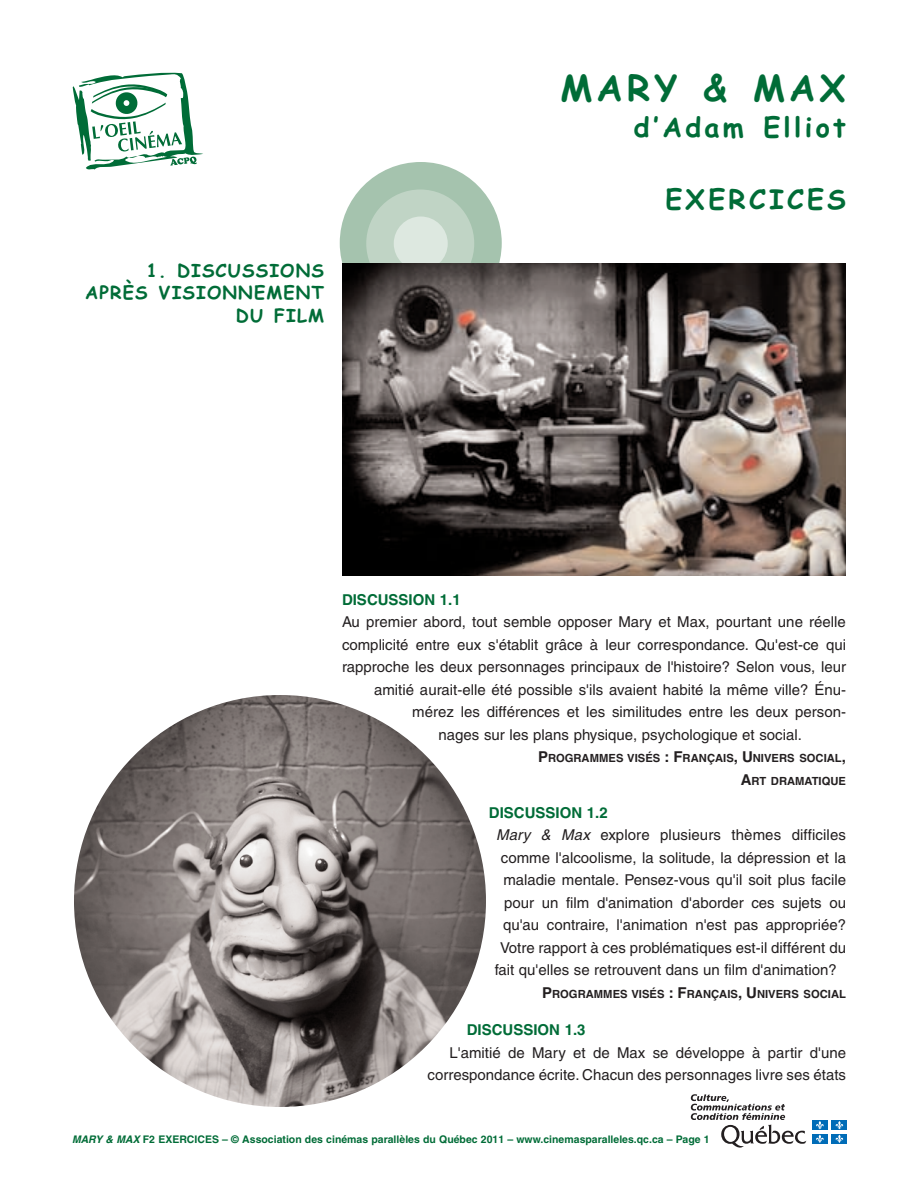
<style>
.page{position:relative;width:918px;height:1188px;background:#fff}
.page>*{position:absolute;margin:0;border:0;box-sizing:border-box;transform-origin:0 0}
.t1{font:700 36px "Comic Sans MS";letter-spacing:.12em;color:#006c37}
.t2{font:700 27px "Comic Sans MS";letter-spacing:.12em;color:#006c37}
.t3{font:700 18px/22.5px "Comic Sans MS";letter-spacing:.06em;color:#006c37;text-align:right}
.t4{font:15px/22.5px "Helvetica";color:#231f20;text-align:right}
.t5{font:700 15px "Helvetica";color:#006c37}
.t6{font:700 11.25px/22.5px "Helvetica";color:#231f20;text-align:right}
.t7{font:700 10.5px "Helvetica";color:#006c37}
.s1{font-size:15px}
.s2{font-style:italic}
</style>
<div class="page">
<div style="left:340px;top:162px;width:162px;height:162px;background:#a5c3ae;border-radius:50%"></div>
<div style="left:366px;top:189px;width:108px;height:108px;background:#c0d4c5;border-radius:50%"></div>
<div style="left:394px;top:216px;width:54px;height:54px;background:#dde8e0;border-radius:50%"></div>
<svg style="left:691px;top:1094px;width:115px;height:54px"></svg>
<div style="left:812px;top:1120px;width:15px;height:10px;background:#006cb7"></div>
<svg style="left:816px;top:1121px;width:8px;height:8px"></svg>
<div style="left:832px;top:1120px;width:15px;height:10px;background:#006cb7"></div>
<svg style="left:835px;top:1121px;width:8px;height:8px"></svg>
<div style="left:812px;top:1134px;width:15px;height:9px;background:#006cb7"></div>
<svg style="left:816px;top:1135px;width:8px;height:8px"></svg>
<div style="left:832px;top:1134px;width:15px;height:9px;background:#006cb7"></div>
<svg style="left:835px;top:1135px;width:8px;height:8px"></svg>
<svg style="left:73px;top:73px;width:130px;height:97px"></svg>
<img style="left:342px;top:263px;width:504px;height:313px">
<img style="left:74px;top:695px;width:412px;height:412px">
<h1 class="t1" style="left:560px;top:67px;width:287px">MARY &amp; MAX</h1>
<h2 class="t2" style="left:634px;top:112px;width:214px">d’Adam Elliot</h2>
<p class="t3" style="left:85px;top:259px;width:240px">1. DISCUSSIONS<br>APRÈS VISIONNEMENT<br>DU FILM</p>
<h2 class="t2" style="left:665px;top:184px;width:182px">EXERCICES</h2>
<p class="t5" style="left:342px;top:594px;width:120px">DISCUSSION 1.1</p>
<p class="t4" style="left:342px;top:612px;width:505px">Au premier abord, tout semble opposer Mary et Max, pourtant une réelle</p>
<p class="t4" style="left:342px;top:635px;width:506px">complicité entre eux s'établit grâce à leur correspondance. Qu'est-ce qui</p>
<p class="t4" style="left:342px;top:657px;width:506px">rapproche les deux personnages principaux de l'histoire? Selon vous, leur</p>
<p class="t4" style="left:374px;top:680px;width:473px">amitié aurait-elle été possible s'ils avaient habité la même ville? Énu-</p>
<p class="t4" style="left:412px;top:702px;width:435px">mérez les différences et les similitudes entre les deux person-</p>
<p class="t4" style="left:439px;top:725px;width:365px">nages sur les plans physique, psychologique et social.</p>
<p class="t6" style="left:538px;top:748px;width:309px"><span class="s1">P</span>ROGRAMMES VISÉS <span class="s1">: F</span>RANÇAIS<span class="s1">, U</span>NIVERS SOCIAL<span class="s1">,<br>A</span>RT DRAMATIQUE</p>
<p class="t5" style="left:489px;top:807px;width:120px">DISCUSSION 1.2</p>
<p class="t4" style="left:496px;top:825px;width:351px"><span class="s2">Mary &amp; Max</span> explore plusieurs thèmes difficiles</p>
<p class="t4" style="left:501px;top:848px;width:347px">comme l'alcoolisme, la solitude, la dépression et la</p>
<p class="t4" style="left:503px;top:870px;width:344px">maladie mentale. Pensez-vous qu'il soit plus facile</p>
<p class="t4" style="left:504px;top:893px;width:344px">pour un film d'animation d'aborder ces sujets ou</p>
<p class="t4" style="left:503px;top:915px;width:344px">qu'au contraire, l'animation n'est pas appropriée?</p>
<p class="t4" style="left:500px;top:938px;width:347px">Votre rapport à ces problématiques est-il différent du</p>
<p class="t4" style="left:495px;top:960px;width:344px">fait qu'elles se retrouvent dans un film d'animation?</p>
<p class="t6" style="left:542px;top:983px;width:305px"><span class="s1">P</span>ROGRAMMES VISÉS <span class="s1">: F</span>RANÇAIS<span class="s1">, U</span>NIVERS SOCIAL</p>
<p class="t5" style="left:467px;top:1024px;width:120px">DISCUSSION 1.3</p>
<p class="t4" style="left:428px;top:1043px;width:420px">L'amitié de Mary et de Max se développe à partir d'une correspondance écrite. Chacun des personnages livre ses états</p>
<p class="t7" style="left:72px;top:1135px;width:639px"><span class="s2">MARY &amp; MAX</span> F2 EXERCICES – © Association des cinémas parallèles du Québec 2011 – www.cinemasparalleles.qc.ca – Page 1</p>
</div>
